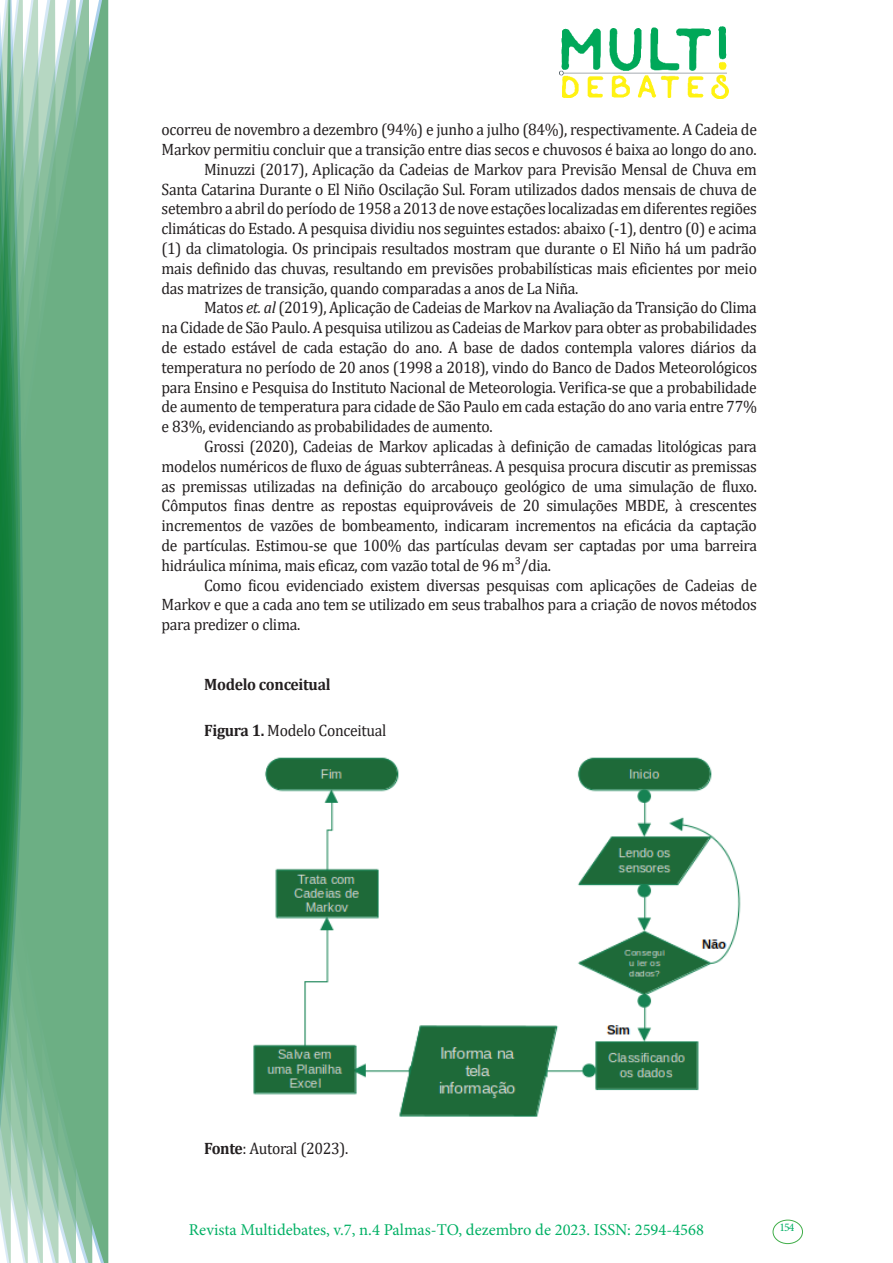
<style>
.page{position:relative;width:893px;height:1263px;background:#fff}
.page>*{position:absolute;margin:0;border:0;box-sizing:border-box;transform-origin:0 0}
.texto{font:16.5px/19.8px "Cambria";letter-spacing:-.02em;color:#231f20;text-align:justify;scale:.95 1}
.t1{font:16.5px "Minion Pro";color:#00b064}
.texto-2{font:700 16.5px "Cambria";letter-spacing:-.02em;color:#231f20;scale:.95 1}
.t2{font:11.7px "Minion Pro";color:#00b064}
.s1{font-style:italic}
.s2{font-weight:700}
</style>
<div class="page">
<img style="left:559px;top:26px;width:169px;height:72px">
<div style="left:95px;top:0;width:14px;height:1263px;background:#6caf84"></div>
<svg style="left:79px;top:0;width:16px;height:1263px;background:#71b289"></svg>
<svg style="left:62px;top:0;width:17px;height:1263px;background:#75b48c"></svg>
<svg style="left:45px;top:0;width:17px;height:1263px;background:#7cb792"></svg>
<svg style="left:30px;top:0;width:15px;height:1263px;background:#80ba96"></svg>
<svg style="left:0;top:0;width:30px;height:1263px;background:#61a97f"></svg>
<div style="left:772px;top:1219px;width:31px;height:25px;border:1px solid #40ae49;border-radius:50%"></div>
<img style="left:253px;top:757px;width:488px;height:360px">
<p class="texto" style="left:162px;top:119px;width:628px">ocorreu de novembro a dezembro (94%) e junho a julho (84%), respectivamente. A Cadeia de<br>Markov permitiu concluir que a transição entre dias secos e chuvosos é baixa ao longo do ano.</p>
<p class="texto" style="left:162px;top:159px;width:628px;text-indent:43px">Minuzzi (2017), Aplicação da Cadeias de Markov para Previsão Mensal de Chuva em Santa Catarina Durante o El Niño Oscilação Sul. Foram utilizados dados mensais de chuva de setembro a abril do período de 1958 a 2013 de nove estações localizadas em diferentes regiões climáticas do Estado. A pesquisa dividiu nos seguintes estados: abaixo (-1), dentro (0) e acima (1) da climatologia. Os principais resultados mostram que durante o El Niño há um padrão mais definido das chuvas, resultando em previsões probabilísticas mais eficientes por meio das matrizes de transição, quando comparadas a anos de La Niña.</p>
<p class="texto" style="left:162px;top:298px;width:628px;text-indent:43px">Matos <span class="s1">et. al</span> (2019), Aplicação de Cadeias de Markov na Avaliação da Transição do Clima na Cidade de São Paulo. A pesquisa utilizou as Cadeias de Markov para obter as probabilidades de estado estável de cada estação do ano. A base de dados contempla valores diários da temperatura no período de 20 anos (1998 a 2018), vindo do Banco de Dados Meteorológicos para Ensino e Pesquisa do Instituto Nacional de Meteorologia. Verifica-se que a probabilidade de aumento de temperatura para cidade de São Paulo em cada estação do ano varia entre 77% e 83%, evidenciando as probabilidades de aumento.</p>
<p class="texto" style="left:162px;top:436px;width:628px;text-indent:43px">Grossi (2020), Cadeias de Markov aplicadas à definição de camadas litológicas para modelos numéricos de fluxo de águas subterrâneas. A pesquisa procura discutir as premissas as premissas utilizadas na definição do arcabouço geológico de uma simulação de fluxo.<br>Cômputos finas dentre as repostas equiprováveis de 20 simulações MBDE, à crescentes incrementos de vazões de bombeamento, indicaram incrementos na eficácia da captação de partículas. Estimou-se que 100% das partículas devam ser captadas por uma barreira hidráulica mínima, mais eficaz, com vazão total de 96 m³/dia.</p>
<p class="texto" style="left:162px;top:575px;width:628px;text-indent:43px">Como ficou evidenciado existem diversas pesquisas com aplicações de Cadeias de Markov e que a cada ano tem se utilizado em seus trabalhos para a criação de novos métodos para predizer o clima.</p>
<p class="texto-2" style="left:204px;top:672px;width:135px">Modelo conceitual</p>
<p class="texto" style="left:204px;top:721px;width:193px"><span class="s2">Figura 1.</span> Modelo Conceitual</p>
<p class="texto" style="left:204px;top:1138px;width:153px"><span class="s2">Fonte</span>: Autoral (2023).</p>
<p class="t1" style="left:189px;top:1218px;width:517px">Revista Multidebates, v.7, n.4 Palmas-TO, dezembro de 2023. ISSN: 2594-4568</p>
<p class="t2" style="left:779px;top:1219px;width:16px">154</p>
</div>
